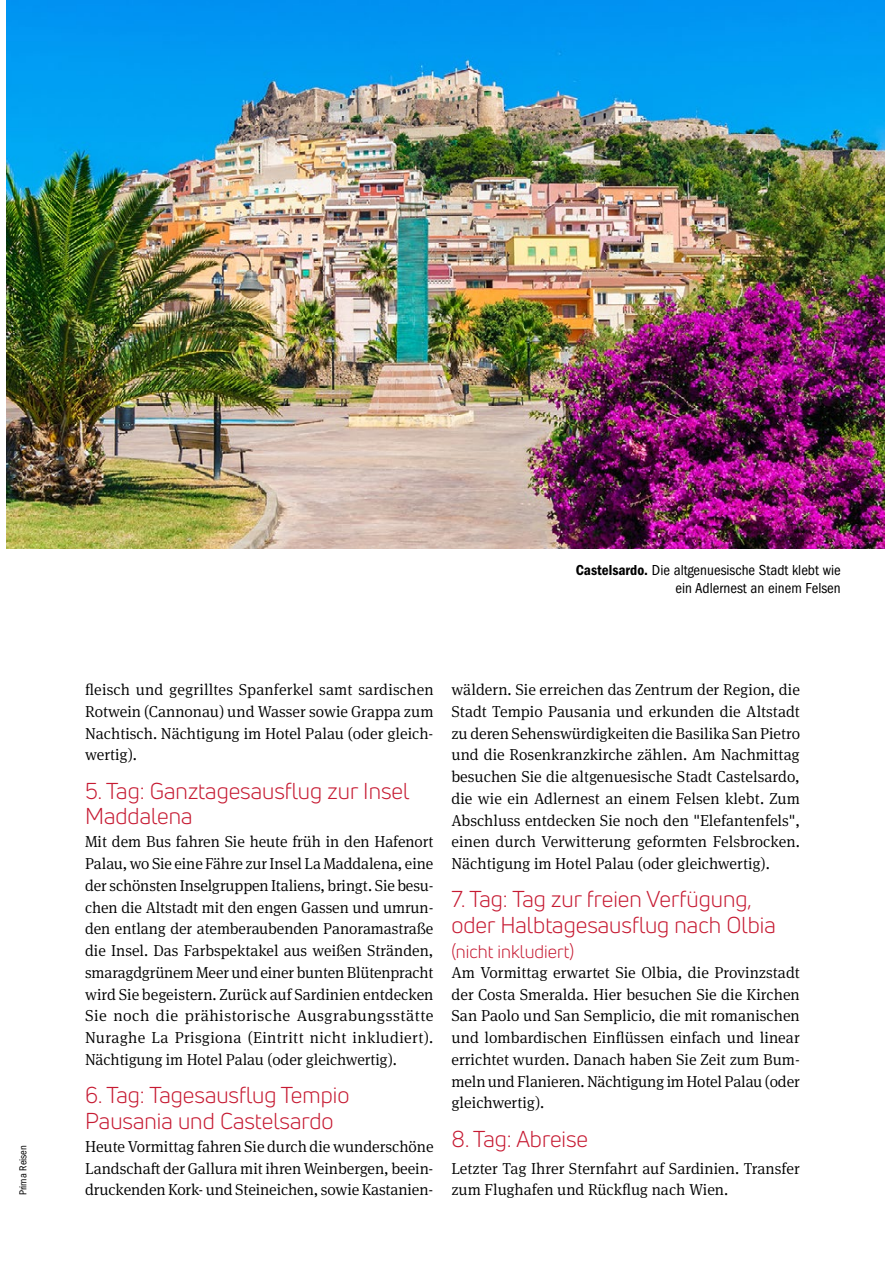
<style>
.page{position:relative;width:885px;height:1263px;background:#fff}
.page>*{position:absolute;margin:0;border:0;box-sizing:border-box;transform-origin:0 0}
.t1{font:22.5px/25.5px "Uni Neue";color:#c61a32}
.t2{font:18px "Uni Neue";color:#c61a32}
.t3{font:300 15.9px/21.8px "Meta Serif Pro";letter-spacing:-.005em;color:#000;text-align:justify}
.t4{font:condensed 15px/18px "ITC Franklin Gothic Std";color:#000;text-align:right}
.t5{font:condensed 10.5px "ITC Franklin Gothic Std";color:#000}
.s1{font-family:"ITC Franklin Gothic Std Dm Cd";font-stretch:normal}
</style>
<div class="page">
<img style="left:6px;top:0;width:878px;height:549px">
<p class="t5" style="left:17px;top:1195px;width:52px;rotate:-90deg">Prima Reisen</p>
<p class="t4" style="left:575px;top:561px;width:266px"><span class="s1">Castelsardo.</span> Die altgenuesische Stadt klebt wie ein Adlernest an einem Felsen</p>
<p class="t3" style="left:85px;top:678px;width:350px">fleisch und gegrilltes Spanferkel samt sardischen Rotwein (Cannonau) und Wasser sowie Grappa zum Nachtisch. Nächtigung im Hotel Palau (oder gleich&shy;wertig).</p>
<h1 class="t1" style="left:85px;top:778px;width:326px">5. Tag: Ganztagesausflug zur Insel<br>Maddalena</h1>
<p class="t3" style="left:85px;top:830px;width:350px">Mit dem Bus fahren Sie heute früh in den Hafenort Palau, wo Sie eine Fähre zur Insel La Maddalena, eine der schönsten Inselgruppen Italiens, bringt. Sie besu&shy;chen die Altstadt mit den engen Gassen und umrun&shy;den entlang der atemberaubenden Panoramastraße die Insel. Das Farbspektakel aus weißen Stränden, smaragdgrünem Meer und einer bunten Blütenpracht wird Sie begeistern. Zurück auf Sardinien entdecken Sie noch die prähistorische Ausgrabungsstätte Nuraghe La Prisgiona (Eintritt nicht inkludiert).<br>Nächtigung im Hotel Palau (oder gleichwertig).</p>
<h1 class="t1" style="left:85px;top:1082px;width:266px">6. Tag: Tagesausflug Tempio<br>Pausania und Castelsardo</h1>
<p class="t3" style="left:85px;top:1135px;width:350px">Heute Vormittag fahren Sie durch die wunderschöne Landschaft der Gallura mit ihren Weinbergen, beein&shy;druckenden Kork- und Steineichen, sowie Kastanien-</p>
<p class="t3" style="left:451px;top:678px;width:350px">wäldern. Sie erreichen das Zentrum der Region, die Stadt Tempio Pausania und erkunden die Altstadt zu deren Sehenswürdigkeiten die Basilika San Pietro und die Rosenkranzkirche zählen. Am Nachmittag besuchen Sie die altgenuesische Stadt Castelsardo, die wie ein Adlernest an einem Felsen klebt. Zum Abschluss entdecken Sie noch den "Elefantenfels", einen durch Verwitterung geformten Felsbrocken.<br>Nächtigung im Hotel Palau (oder gleichwertig).</p>
<h1 class="t1" style="left:451px;top:886px;width:326px">7. Tag: Tag zur freien Verfügung, oder Halbtagesausflug nach Olbia</h1>
<p class="t2" style="left:451px;top:941px;width:124px">(nicht inkludiert)</p>
<p class="t3" style="left:451px;top:961px;width:350px">Am Vormittag erwartet Sie Olbia, die Provinzstadt der Costa Smeralda. Hier besuchen Sie die Kirchen San Paolo und San Semplicio, die mit romanischen und lombardischen Einflüssen einfach und linear errichtet wurden. Danach haben Sie Zeit zum Bum&shy;meln und Flanieren. Nächtigung im Hotel Palau (oder gleichwertig).</p>
<h1 class="t1" style="left:451px;top:1126px;width:138px">8. Tag: Abreise</h1>
<p class="t3" style="left:451px;top:1156px;width:350px">Letzter Tag Ihrer Sternfahrt auf Sardinien. Transfer zum Flughafen und Rückflug nach Wien.</p>
</div>
